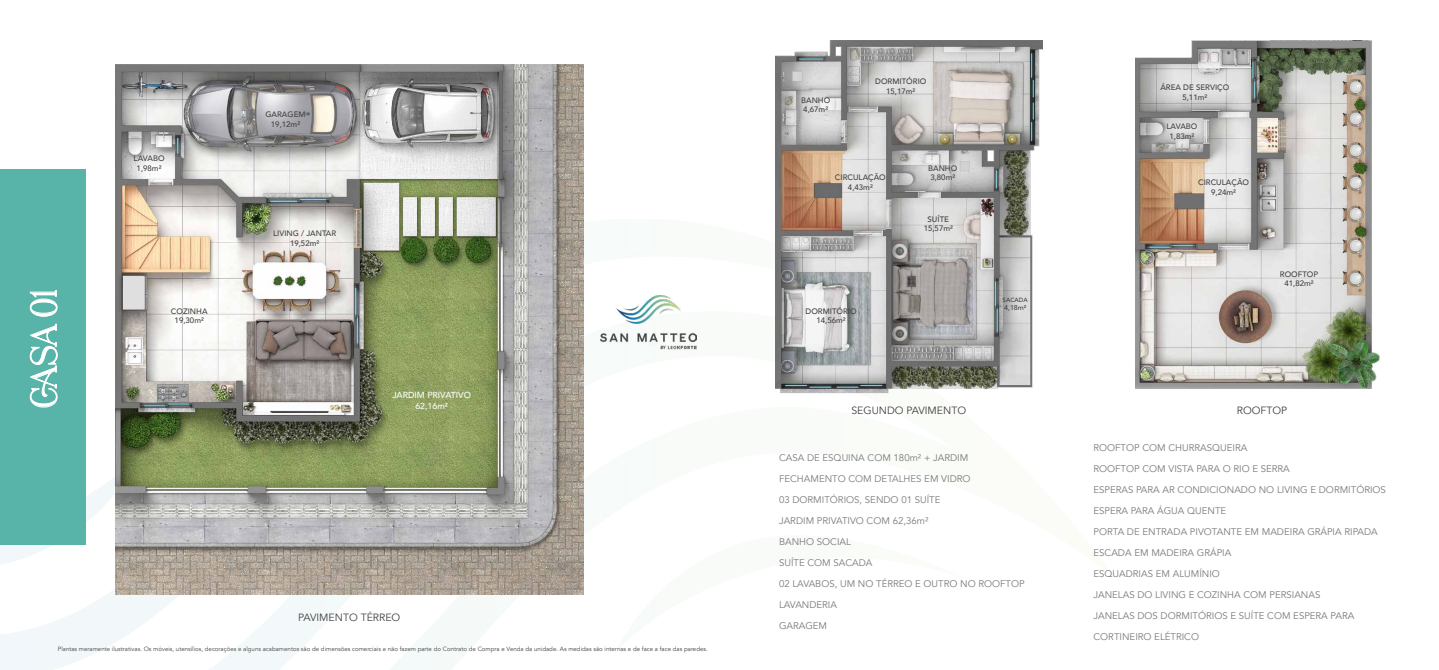
<style>
.page{position:relative;width:1439px;height:670px;background:#fff}
.page>*{position:absolute;margin:0;border:0;box-sizing:border-box;transform-origin:0 0}
.t1{font:36.23px "Karatone";color:#fff}
.t2{font:10.5px "Avenir";color:#424142}
.t3{font:9.62px/21px "Avenir";color:#797979}
.t4{font:500 8.75px/10.5px "Avenir";color:#fff;text-align:center}
.t5{font:500 7.88px/9.5px "Avenir";color:#424142;text-align:center}
.t6{font:500 7px "Avenir";color:#424142}
.t7{font:6.12px "Avenir";color:#424142}
.t8{font:500 6.12px "Avenir";color:#424142}
</style>
<div class="page">
<img style="left:0;top:220px;width:697px;height:450px">
<img style="left:115px;top:64px;width:468px;height:530px">
<img style="left:775px;top:40px;width:267px;height:354px">
<img style="left:1135px;top:40px;width:245px;height:349px">
<div style="left:0;top:169px;width:85px;height:375px;background:#58b4a8"></div>
<svg style="left:30px;top:290px;width:28px;height:118px"></svg>
<img style="left:600px;top:296px;width:96px;height:54px">
<h1 class="t1" style="left:14px;top:408px;width:121px;rotate:-90deg">CASA 01</h1>
<p class="t5" style="left:134px;top:153px;width:32px">LAVABO<br>1,98m²</p>
<p class="t5" style="left:171px;top:306px;width:38px">COZINHA<br>19,30m²</p>
<p class="t5" style="left:265px;top:109px;width:42px">GARAGEM<br>19,12m²</p>
<p class="t5" style="left:273px;top:228px;width:65px">LIVING / JANTAR<br>19,52m²</p>
<p class="t4" style="left:392px;top:389px;width:80px">JARDIM PRIVATIVO<br>62,16m²</p>
<p class="t2" style="left:298px;top:611px;width:104px">PAVIMENTO TÉRREO</p>
<p class="t7" style="left:58px;top:645px;width:651px">Plantas meramente ilustrativas. Os móveis, utensílios, decorações e alguns acabamentos são de dimensões comerciais e não fazem parte do Contrato de Compra e Venda da unidade. As medidas são internas e de face a face das paredes.</p>
<p class="t5" style="left:801px;top:95px;width:31px;text-align:left">BANHO<br>4,67m²</p>
<p class="t5" style="left:875px;top:76px;width:53px">DORMITÓRIO<br>15,17m²</p>
<p class="t5" style="left:1160px;top:82px;width:70px">ÁREA DE SERVIÇO<br>5,11m²</p>
<p class="t5" style="left:1166px;top:122px;width:32px">LAVABO<br>1,83m²</p>
<p class="t5" style="left:928px;top:163px;width:31px;text-align:left">BANHO<br>3,80m²</p>
<p class="t5" style="left:835px;top:172px;width:52px">CIRCULAÇÃO<br>4,43m²</p>
<p class="t5" style="left:1198px;top:177px;width:52px">CIRCULAÇÃO<br>9,24m²</p>
<p class="t5" style="left:805px;top:306px;width:53px">DORMITÓRIO<br>14,56m²</p>
<p class="t5" style="left:923px;top:214px;width:31px">SUÍTE<br>15,57m²</p>
<p class="t8" style="left:1002px;top:294px;width:27px">SACADA</p>
<p class="t6" style="left:1004px;top:302px;width:24px">4,18m²</p>
<p class="t5" style="left:1280px;top:269px;width:40px">ROOFTOP<br>41,82m²</p>
<p class="t2" style="left:851px;top:404px;width:116px">SEGUNDO PAVIMENTO</p>
<p class="t2" style="left:1237px;top:404px;width:52px">ROOFTOP</p>
<p class="t3" style="left:779px;top:447px;width:247px">CASA DE ESQUINA COM 180m² + JARDIM<br>FECHAMENTO COM DETALHES EM VIDRO<br>03 DORMITÓRIOS, SENDO 01 SUÍTE<br>JARDIM PRIVATIVO COM 62,36m²<br>BANHO SOCIAL<br>SUÍTE COM SACADA<br>02 LAVABOS, UM NO TÉRREO E OUTRO NO ROOFTOP<br>LAVANDERIA<br>GARAGEM</p>
<p class="t3" style="left:1093px;top:437px;width:294px">ROOFTOP COM CHURRASQUEIRA<br>ROOFTOP COM VISTA PARA O RIO E SERRA<br>ESPERAS PARA AR CONDICIONADO NO LIVING E DORMITÓRIOS ESPERA PARA ÁGUA QUENTE<br>PORTA DE ENTRADA PIVOTANTE EM MADEIRA GRÁPIA RIPADA ESCADA EM MADEIRA GRÁPIA<br>ESQUADRIAS EM ALUMÍNIO<br>JANELAS DO LIVING E COZINHA COM PERSIANAS<br>JANELAS DOS DORMITÓRIOS E SUÍTE COM ESPERA PARA CORTINEIRO ELÉTRICO</p>
</div>
